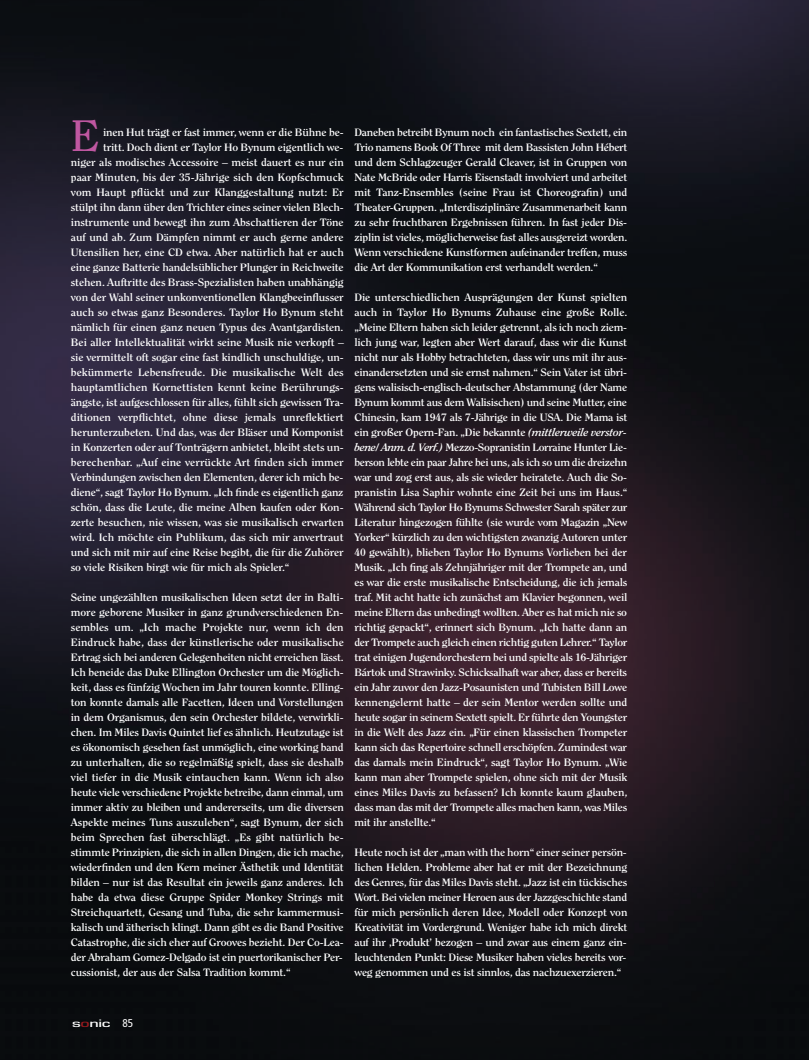
<style>
.page{position:relative;width:809px;height:1060px;background:#fff}
.page>*{position:absolute;margin:0;border:0;box-sizing:border-box;transform-origin:0 0}
.t1{font:43.75px "Clearface Std";color:#bf57a1;scale:1.1 1}
.t2{font:500 11.25px "Eurostile T";letter-spacing:-.02em;color:#fff;scale:1.6 1}
.t3{font:700 10.62px/15px "Clearface Std";letter-spacing:-.015em;color:#fff;text-align:justify;scale:1.1 1}
.s1{font-style:italic}
.s2{color:#981a1e}
.s3{font-family:"Frutiger LT Std";font-weight:400;font-stretch:condensed}
</style>
<div class="page">
<img style="left:0;top:0;width:809px;height:1060px">
<h1 class="t1" style="left:71px;top:118px;width:28px">E</h1>
<p class="t3" style="left:103px;top:125px;width:220px">inen Hut trägt er fast immer, wenn er die Bühne be-</p>
<p class="t3" style="left:103px;top:140px;width:220px">tritt. Doch dient er Taylor Ho Bynum eigentlich we-</p>
<p class="t3" style="left:71px;top:155px;width:250px">niger als modisches Accessoire – meist dauert es nur ein</p>
<p class="t3" style="left:71px;top:170px;width:250px">paar Minuten, bis der 35-Jährige sich den Kopfschmuck</p>
<p class="t3" style="left:71px;top:185px;width:250px">vom Haupt pflückt und zur Klanggestaltung nutzt: Er</p>
<p class="t3" style="left:71px;top:200px;width:249px">stülpt ihn dann über den Trichter eines seiner vielen Blech-</p>
<p class="t3" style="left:71px;top:215px;width:250px">instrumente und bewegt ihn zum Abschattieren der Töne</p>
<p class="t3" style="left:71px;top:230px;width:250px">auf und ab. Zum Dämpfen nimmt er auch gerne andere</p>
<p class="t3" style="left:71px;top:245px;width:250px">Utensilien her, eine CD etwa. Aber natürlich hat er auch</p>
<p class="t3" style="left:71px;top:260px;width:249px">eine ganze Batterie handelsüblicher Plunger in Reichweite</p>
<p class="t3" style="left:71px;top:275px;width:250px">stehen. Auftritte des Brass-Spezialisten haben unabhängig</p>
<p class="t3" style="left:71px;top:290px;width:250px">von der Wahl seiner unkonventionellen Klangbeeinflusser</p>
<p class="t3" style="left:71px;top:305px;width:249px">auch so etwas ganz Besonderes. Taylor Ho Bynum steht</p>
<p class="t3" style="left:71px;top:320px;width:249px">nämlich für einen ganz neuen Typus des Avantgardisten.</p>
<p class="t3" style="left:71px;top:335px;width:250px">Bei aller Intellektualität wirkt seine Musik nie verkopft –</p>
<p class="t3" style="left:71px;top:350px;width:249px">sie vermittelt oft sogar eine fast kindlich unschuldige, un-</p>
<p class="t3" style="left:71px;top:365px;width:250px">bekümmerte Lebensfreude. Die musikalische Welt des</p>
<p class="t3" style="left:71px;top:380px;width:249px">hauptamtlichen Kornettisten kennt keine Berührungs-</p>
<p class="t3" style="left:71px;top:395px;width:249px">ängste, ist aufgeschlossen für alles, fühlt sich gewissen Tra-</p>
<p class="t3" style="left:71px;top:410px;width:250px">ditionen verpflichtet, ohne diese jemals unreflektiert</p>
<p class="t3" style="left:71px;top:425px;width:250px">herunterzubeten. Und das, was der Bläser und Komponist</p>
<p class="t3" style="left:71px;top:440px;width:249px">in Konzerten oder auf Tonträgern anbietet, bleibt stets un-</p>
<p class="t3" style="left:71px;top:455px;width:250px">berechenbar. „Auf eine verrückte Art finden sich immer</p>
<p class="t3" style="left:71px;top:470px;width:249px">Verbindungen zwischen den Elementen, derer ich mich be-</p>
<p class="t3" style="left:71px;top:485px;width:249px">diene“, sagt Taylor Ho Bynum. „Ich finde es eigentlich ganz</p>
<p class="t3" style="left:71px;top:500px;width:249px">schön, dass die Leute, die meine Alben kaufen oder Kon-</p>
<p class="t3" style="left:71px;top:515px;width:250px">zerte besuchen, nie wissen, was sie musikalisch erwarten</p>
<p class="t3" style="left:71px;top:530px;width:249px">wird. Ich möchte ein Publikum, das sich mir anvertraut</p>
<p class="t3" style="left:71px;top:545px;width:250px">und sich mit mir auf eine Reise begibt, die für die Zuhörer</p>
<p class="t3" style="left:71px;top:560px;width:200px">so viele Risiken birgt wie für mich als Spieler.“</p>
<p class="t3" style="left:71px;top:590px;width:250px">Seine ungezählten musikalischen Ideen setzt der in Balti&shy;more geborene Musiker in ganz grundverschiedenen En&shy;sembles um. „Ich mache Projekte nur, wenn ich den Eindruck habe, dass der künstlerische oder musikalische Ertrag sich bei anderen Gelegenheiten nicht erreichen lässt.<br>Ich beneide das Duke Ellington Orchester um die Möglich&shy;keit, dass es fünfzig Wochen im Jahr touren konnte. Elling&shy;ton konnte damals alle Facetten, Ideen und Vorstellungen in dem Organismus, den sein Orchester bildete, verwirkli&shy;chen. Im Miles Davis Quintet lief es ähnlich. Heutzutage ist es ökonomisch gesehen fast unmöglich, eine working band zu unterhalten, die so regelmäßig spielt, dass sie deshalb viel tiefer in die Musik eintauchen kann. Wenn ich also heute viele verschiedene Projekte betreibe, dann einmal, um immer aktiv zu bleiben und andererseits, um die diversen Aspekte meines Tuns auszuleben“, sagt Bynum, der sich beim Sprechen fast überschlägt. „Es gibt natürlich be&shy;stimmte Prinzipien, die sich in allen Dingen, die ich mache, wiederfinden und den Kern meiner Ästhetik und Identität bilden – nur ist das Resultat ein jeweils ganz anderes. Ich habe da etwa diese Gruppe Spider Monkey Strings mit Streichquartett, Gesang und Tuba, die sehr kammermusi&shy;kalisch und ätherisch klingt. Dann gibt es die Band Positive Catastrophe, die sich eher auf Grooves bezieht. Der Co-Lea&shy;der Abraham Gomez-Delgado ist ein puertorikanischer Per&shy;cussionist, der aus der Salsa Tradition kommt.“</p>
<p class="t3" style="left:354px;top:125px;width:250px">Daneben betreibt Bynum noch ein fantastisches Sextett, ein Trio namens Book Of Three mit dem Bassisten John Hébert und dem Schlagzeuger Gerald Cleaver, ist in Gruppen von Nate McBride oder Harris Eisenstadt involviert und arbeitet mit Tanz-Ensembles (seine Frau ist Choreografin) und Theater-Gruppen. „Interdisziplinäre Zusammenarbeit kann zu sehr fruchtbaren Ergebnissen führen. In fast jeder Dis&shy;ziplin ist vieles, möglicherweise fast alles ausgereizt worden.<br>Wenn verschiedene Kunstformen aufeinander treffen, muss die Art der Kommunikation erst verhandelt werden.“</p>
<p class="t3" style="left:354px;top:290px;width:250px;text-align:left">Die unterschiedlichen Ausprägungen der Kunst spielten auch in Taylor Ho Bynums Zuhause eine große Rolle. „Meine Eltern haben sich leider getrennt, als ich noch ziem&shy;lich jung war, legten aber Wert darauf, dass wir die Kunst nicht nur als Hobby betrachteten, dass wir uns mit ihr aus&shy;einandersetzten und sie ernst nahmen.“ Sein Vater ist übri&shy;gens walisisch-englisch-deutscher Abstammung (der Name Bynum kommt aus dem Walisischen) und seine Mutter, eine Chinesin, kam 1947 als 7-Jährige in die USA. Die Mama ist ein großer Opern-Fan. „Die bekannte <span class="s1">(mittlerweile verstor&shy;bene/ Anm. d. Verf.)</span> Mezzo-Sopranistin Lorraine Hunter Lie&shy;berson lebte ein paar Jahre bei uns, als ich so um die dreizehn war und zog erst aus, als sie wieder heiratete. Auch die So&shy;pranistin Lisa Saphir wohnte eine Zeit bei uns im Haus.“ Während sich Taylor Ho Bynums Schwester Sarah später zur Literatur hingezogen fühlte (sie wurde vom Magazin „New Yorker“ kürzlich zu den wichtigsten zwanzig Autoren unter 40 gewählt), blieben Taylor Ho Bynums Vorlieben bei der Musik. „Ich fing als Zehnjähriger mit der Trompete an, und es war die erste musikalische Entscheidung, die ich jemals traf. Mit acht hatte ich zunächst am Klavier begonnen, weil meine Eltern das unbedingt wollten. Aber es hat mich nie so richtig gepackt“, erinnert sich Bynum. „Ich hatte dann an der Trompete auch gleich einen richtig guten Lehrer.“ Taylor trat einigen Jugendorchestern bei und spielte als 16-Jähriger Bártok und Strawinky. Schicksalhaft war aber, dass er bereits ein Jahr zuvor den Jazz-Posaunisten und Tubisten Bill Lowe kennengelernt hatte – der sein Mentor werden sollte und heute sogar in seinem Sextett spielt. Er führte den Youngster in die Welt des Jazz ein. „Für einen klassischen Trompeter kann sich das Repertoire schnell erschöpfen. Zumindest war das damals mein Eindruck“, sagt Taylor Ho Bynum. „Wie kann man aber Trompete spielen, ohne sich mit der Musik eines Miles Davis zu befassen? Ich konnte kaum glauben, dass man das mit der Trompete alles machen kann, was Miles mit ihr anstellte.“</p>
<p class="t3" style="left:354px;top:845px;width:250px">Heute noch ist der „man with the horn“ einer seiner persön&shy;lichen Helden. Probleme aber hat er mit der Bezeichnung des Genres, für das Miles Davis steht. „Jazz ist ein tückisches Wort. Bei vielen meiner Heroen aus der Jazzgeschichte stand für mich persönlich deren Idee, Modell oder Konzept von Kreativität im Vordergrund. Weniger habe ich mich direkt auf ihr ‚Produkt’ bezogen – und zwar aus einem ganz ein&shy;leuchtenden Punkt: Diese Musiker haben vieles bereits vor&shy;weg genommen und es ist sinnlos, das nachzuexerzieren.“</p>
<p class="t2" style="left:72px;top:1017px;width:40px">s<span class="s2">o</span>nic <span class="s3">85</span></p>
</div>
